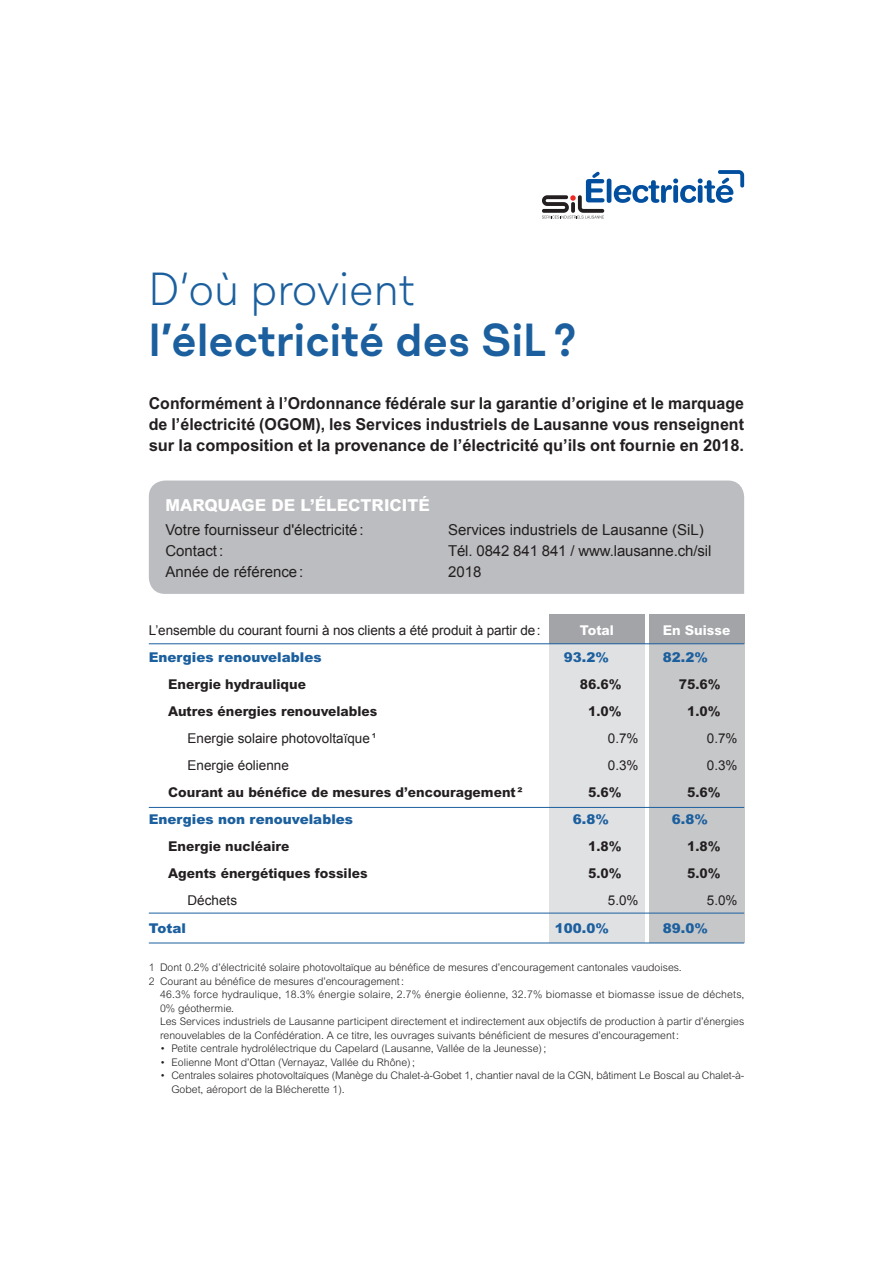
<style>
.page{position:relative;width:893px;height:1263px;background:#fff}
.page>*{position:absolute;margin:0;border:0;box-sizing:border-box;transform-origin:0 0}
.t1{font:700 45px "Lausanne";color:#1b5f9e}
.t2{font:300 45px "Lausanne";color:#1b5f9e}
.t3{font:700 16.5px/21px "Arial";color:#231f20;text-align:justify;scale:.96 1}
.t4{font:800 16.5px "Arial";color:#fff}
.t5{font:15px "Arial";color:#231f20}
.t6{font:800 13.5px "Arial";color:#231f20}
.t7{font:13.5px "Arial";color:#231f20}
.t8{font:900 13.5px "Arial";color:#1b5f9e}
.t9{font:800 13.5px "Arial";color:#fff}
.t10{font:300 10.5px/13.5px "Arial";color:#231f20}
</style>
<div class="page">
<hr style="left:607px;top:179px;width:4px;height:24px;background:#014f9e;border-radius:2px">
<svg style="left:614px;top:170px;width:130px;height:33px"></svg>
<svg style="left:542px;top:172px;width:62px;height:47px"></svg>
<div style="left:149px;top:480px;width:595px;height:114px;background:#bcbdc0"></div>
<div style="left:649px;top:643px;width:95px;height:300px;background:#c6c7c9"></div>
<div style="left:549px;top:643px;width:96px;height:300px;background:#e0e1e3"></div>
<div style="left:549px;top:614px;width:96px;height:30px;background:#a3a4a8"></div>
<div style="left:649px;top:614px;width:95px;height:30px;background:#a3a4a8"></div>
<hr style="left:149px;top:643px;width:595px;height:1px;background:#1b5f9e">
<hr style="left:149px;top:807px;width:595px;height:1px;background:#1b5f9e">
<hr style="left:149px;top:913px;width:595px;height:1px;background:#1b5f9e">
<hr style="left:149px;top:943px;width:595px;height:1px;background:#1b5f9e">
<h1 class="t2" style="left:149px;top:256px;width:268px">D’où provient</h1>
<h1 class="t1" style="left:149px;top:307px;width:429px">l’électricité des SiL ?</h1>
<p class="t3" style="left:149px;top:392px;width:622px">Conformément à l’Ordonnance fédérale sur la garantie d’origine et le marquage de l’électricité (OGOM), les Services industriels de Lausanne vous renseignent sur la composition et la provenance de l’électricité qu’ils ont fournie en 2018.</p>
<h2 class="t4" style="left:165px;top:495px;width:266px">MARQUAGE DE L’ÉLECTRICITÉ</h2>
<h3 class="t5" style="left:165px;top:520px;width:200px">Votre fournisseur d'électricité:</h3>
<h3 class="t5" style="left:448px;top:520px;width:257px">Services industriels de Lausanne (SiL)</h3>
<h3 class="t5" style="left:165px;top:541px;width:59px">Contact:</h3>
<h3 class="t5" style="left:448px;top:541px;width:265px">Tél. 0842 841 841 / www.lausanne.ch/sil</h3>
<h3 class="t5" style="left:165px;top:562px;width:139px">Année de référence:</h3>
<h3 class="t5" style="left:448px;top:562px;width:35px">2018</h3>
<p class="t9" style="left:580px;top:622px;width:36px">Total</p>
<p class="t9" style="left:663px;top:622px;width:69px">En Suisse</p>
<p class="t7" style="left:149px;top:622px;width:393px">L’ensemble du courant fourni à nos clients a été produit à partir de:</p>
<p class="t8" style="left:149px;top:649px;width:174px">Energies renouvelables</p>
<p class="t8" style="left:564px;top:649px;width:47px">93.2%</p>
<p class="t8" style="left:663px;top:649px;width:47px">82.2%</p>
<p class="t6" style="left:168px;top:676px;width:139px">Energie hydraulique</p>
<p class="t6" style="left:580px;top:676px;width:43px">86.6%</p>
<p class="t6" style="left:679px;top:676px;width:43px">75.6%</p>
<p class="t6" style="left:168px;top:703px;width:211px">Autres énergies renouvelables</p>
<p class="t6" style="left:588px;top:703px;width:35px">1.0%</p>
<p class="t6" style="left:687px;top:703px;width:35px">1.0%</p>
<p class="t7" style="left:188px;top:730px;width:190px">Energie solaire photovoltaïque¹</p>
<p class="t7" style="left:608px;top:730px;width:32px">0.7%</p>
<p class="t7" style="left:707px;top:730px;width:32px">0.7%</p>
<p class="t7" style="left:188px;top:757px;width:103px">Energie éolienne</p>
<p class="t7" style="left:608px;top:757px;width:32px">0.3%</p>
<p class="t7" style="left:707px;top:757px;width:32px">0.3%</p>
<p class="t6" style="left:168px;top:784px;width:356px">Courant au bénéfice de mesures d’encouragement²</p>
<p class="t6" style="left:588px;top:784px;width:35px">5.6%</p>
<p class="t6" style="left:687px;top:784px;width:35px">5.6%</p>
<p class="t8" style="left:149px;top:811px;width:206px">Energies non renouvelables</p>
<p class="t8" style="left:573px;top:811px;width:38px">6.8%</p>
<p class="t8" style="left:672px;top:811px;width:38px">6.8%</p>
<p class="t6" style="left:168px;top:838px;width:123px">Energie nucléaire</p>
<p class="t6" style="left:588px;top:838px;width:35px">1.8%</p>
<p class="t6" style="left:687px;top:838px;width:35px">1.8%</p>
<p class="t6" style="left:168px;top:865px;width:201px">Agents énergétiques fossiles</p>
<p class="t6" style="left:588px;top:865px;width:35px">5.0%</p>
<p class="t6" style="left:687px;top:865px;width:35px">5.0%</p>
<p class="t7" style="left:188px;top:892px;width:51px">Déchets</p>
<p class="t7" style="left:608px;top:892px;width:32px">5.0%</p>
<p class="t7" style="left:707px;top:892px;width:32px">5.0%</p>
<p class="t8" style="left:149px;top:919px;width:39px">Total</p>
<p class="t8" style="left:555px;top:919px;width:56px">100.0%</p>
<p class="t8" style="left:663px;top:919px;width:47px">89.0%</p>
<p class="t10" style="left:149px;top:961px;width:534px">1 Dont 0.2% d’électricité solaire photovoltaïque au bénéfice de mesures d’encouragement cantonales vaudoises.<br>2 Courant au bénéfice de mesures d’encouragement:</p>
<p class="t10" style="left:160px;top:988px;width:586px">46.3% force hydraulique, 18.3% énergie solaire, 2.7% énergie éolienne, 32.7% biomasse et biomasse issue de déchets, 0% géothermie.<br>Les Services industriels de Lausanne participent directement et indirectement aux objectifs de production à partir d’énergies renouvelables de la Confédération. A ce titre, les ouvrages suivants bénéficient de mesures d’encouragement:</p>
<p class="t10" style="left:160px;top:1042px;width:388px">• Petite centrale hydrolélectrique du Capelard (Lausanne, Vallée de la Jeunesse);</p>
<p class="t10" style="left:160px;top:1055px;width:256px">• Eolienne Mont d’Ottan (Vernayaz, Vallée du Rhône);</p>
<p class="t10" style="left:171px;top:1069px;width:574px;text-indent:-11px">• Centrales solaires photovoltaïques (Manège du Chalet-à-Gobet 1, chantier naval de la CGN, bâtiment Le Boscal au Chalet-à-<br>Gobet, aéroport de la Blécherette 1).</p>
</div>
